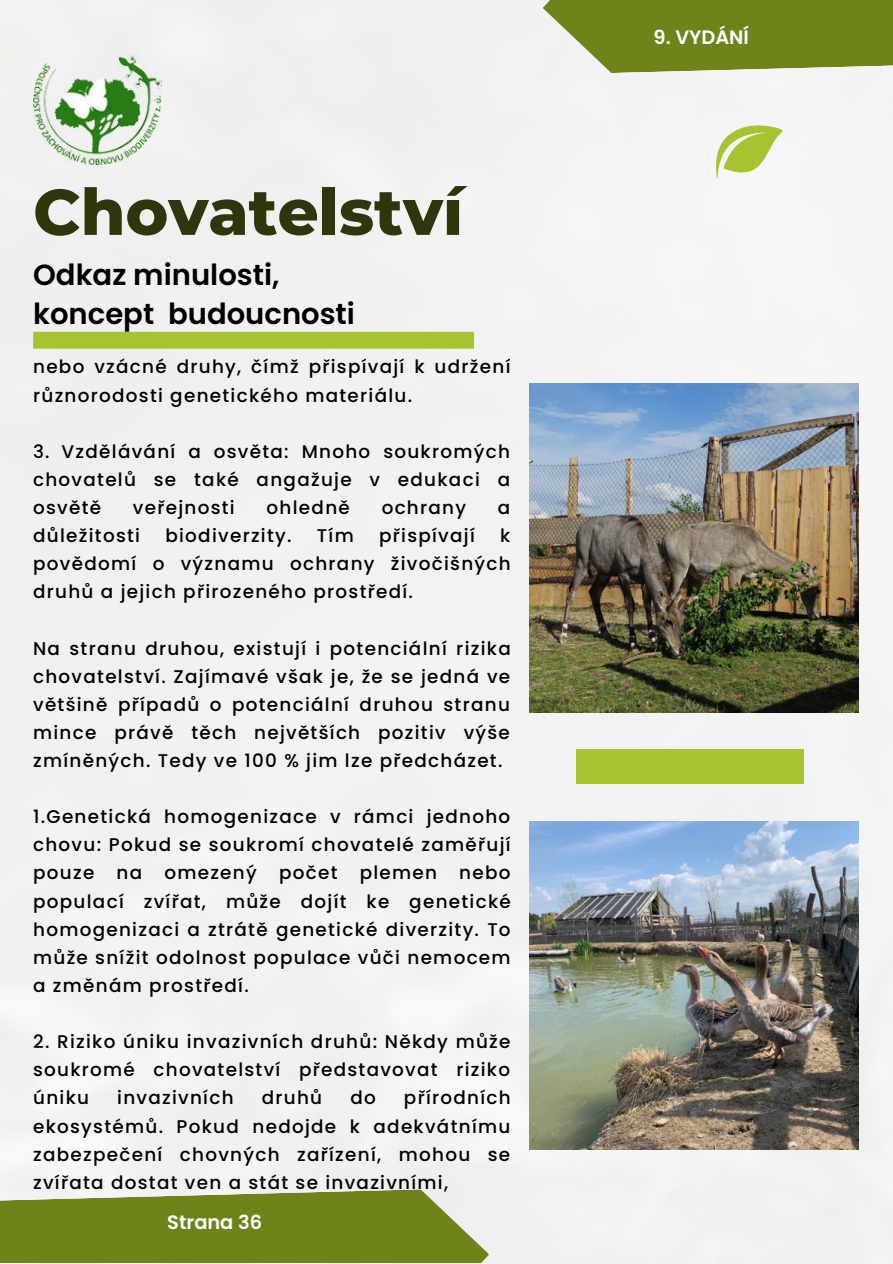
<style>
.page{position:relative;width:893px;height:1264px;background:#fff}
.page>*{position:absolute;margin:0;border:0;box-sizing:border-box;transform-origin:0 0}
.t1{font:800 64.35px "Montserrat";color:#2e370b}
.t2{font:600 29.1px/39.5px "Poppins";color:#000}
.t3{font:600 19.35px "Poppins";color:#fff}
.t4{font:500 18.3px/28px "Poppins";letter-spacing:.07em;color:#000;text-align:justify}
</style>
<div class="page">
<div style="left:0;top:0;width:892px;height:1263px;background:#f1f2f1"></div>
<svg style="left:715px;top:121px;width:67px;height:64px"></svg>
<div style="left:33px;top:332px;width:441px;height:17px;background:#a6c431"></div>
<div style="left:576px;top:749px;width:227px;height:34px;background:#a6c431"></div>
<svg style="left:0;top:1189px;width:489px;height:73px;background:#7f9237"></svg>
<img style="left:33px;top:50px;width:128px;height:115px">
<svg style="left:542px;top:0;width:350px;height:73px;background:#7f9237"></svg>
<img style="left:529px;top:383px;width:329px;height:329px">
<img style="left:529px;top:821px;width:329px;height:328px">
<h1 class="t1" style="left:33px;top:165px;width:431px">Chovatelství</h1>
<h2 class="t2" style="left:33px;top:255px;width:323px">Odkaz minulosti, koncept budoucnosti</h2>
<p class="t4" style="left:33px;top:353px;width:479px">nebo vzácné druhy, čímž přispívají k udržení různorodosti genetického materiálu.</p>
<p class="t4" style="left:33px;top:437px;width:478px">3. Vzdělávání a osvěta: Mnoho soukromých chovatelů se také angažuje v edukaci a osvětě</p>
<p class="t4" style="left:133px;top:493px;width:103px">veřejnosti</p>
<p class="t4" style="left:266px;top:493px;width:85px">ohledně</p>
<p class="t4" style="left:381px;top:493px;width:86px">ochrany</p>
<p class="t4" style="left:498px;top:493px;width:14px">a</p>
<p class="t4" style="left:33px;top:521px;width:108px">důležitosti</p>
<p class="t4" style="left:165px;top:521px;width:128px">biodiverzity.</p>
<p class="t4" style="left:317px;top:521px;width:38px">Tím</p>
<p class="t4" style="left:379px;top:521px;width:97px">přispívají</p>
<p class="t4" style="left:33px;top:521px;width:479px;text-indent:467px">k povědomí o významu ochrany živočišných druhů a jejich přirozeného prostředí.</p>
<p class="t4" style="left:33px;top:634px;width:479px">Na stranu druhou, existují i potenciální rizika chovatelství. Zajímavé však je, že se jedná ve většině případů o potenciální druhou stranu mince právě těch největších pozitiv výše zmíněných. Tedy ve 100 % jim lze předcházet.</p>
<p class="t4" style="left:33px;top:802px;width:479px">1.Genetická homogenizace v rámci jednoho chovu: Pokud se soukromí chovatelé zaměřují pouze na omezený počet plemen nebo populací zvířat, může dojít ke genetické homogenizaci a ztrátě genetické diverzity. To může snížit odolnost populace vůči nemocem a změnám prostředí.</p>
<p class="t4" style="left:33px;top:1027px;width:479px">2. Riziko úniku invazivních druhů: Někdy může soukromé chovatelství představovat riziko úniku</p>
<p class="t4" style="left:117px;top:1084px;width:118px">invazivních</p>
<p class="t4" style="left:262px;top:1084px;width:62px">druhů</p>
<p class="t4" style="left:350px;top:1084px;width:27px">do</p>
<p class="t4" style="left:33px;top:1084px;width:479px;text-indent:371px">přírodních ekosystémů. Pokud nedojde k adekvátnímu zabezpečení chovných zařízení, mohou se zvířata dostat ven a stát se invazivními,</p>
<p class="t3" style="left:167px;top:1211px;width:96px">Strana 36</p>
<p class="t3" style="left:653px;top:26px;width:97px">9. VYDÁNÍ</p>
</div>
